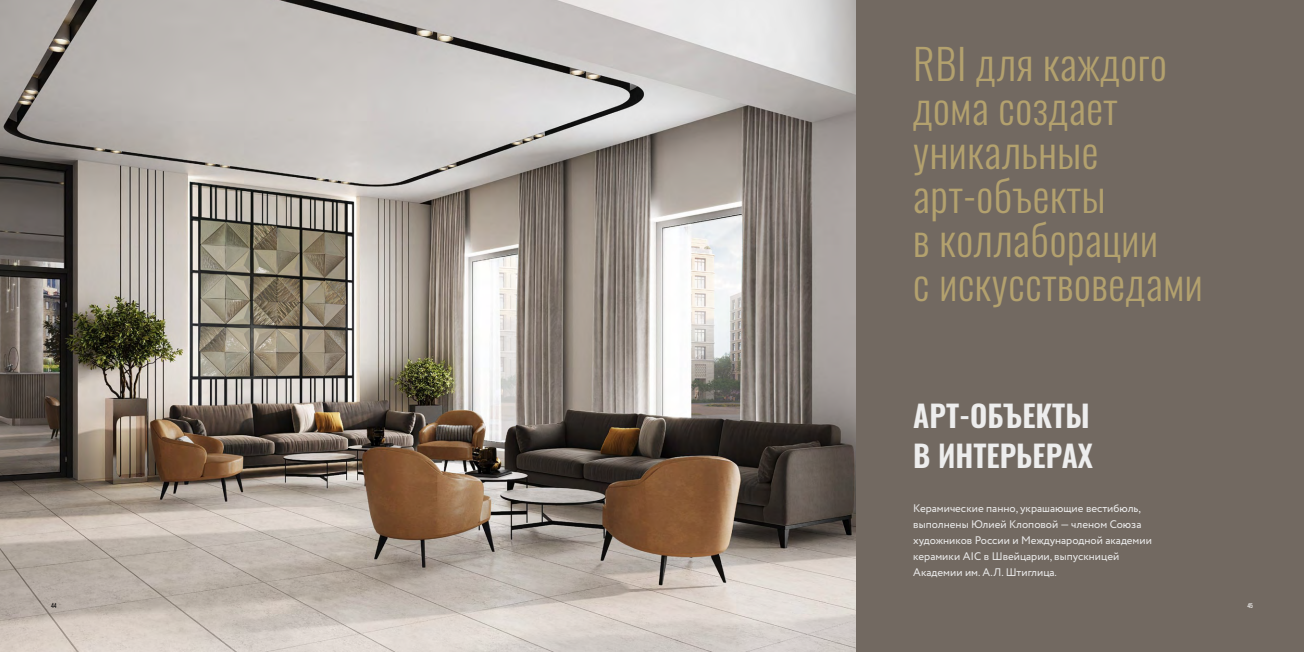
<style>
.page{position:relative;width:1304px;height:652px;background:#726961}
.page>*{position:absolute;margin:0;border:0;box-sizing:border-box;transform-origin:0 0}
.t1{font:300 42px/44px "Oswald";letter-spacing:.015em;color:#b3a16e}
.t2{font:600 30px/40px "Oswald";color:#ededed}
.t3{font:11px/16px "Circe";color:#ededed}
.t4{font:7px "Bebas Neue";color:#000}
.t5{font:7px "Bebas Neue";color:#fff}
</style>
<div class="page">
<img style="left:0;top:0;width:855px;height:652px">
<h1 class="t1" style="left:913px;top:38px;width:291px">RBI для каждого дома создает уникальные арт-объекты<br>в коллаборации<br>с искусствоведами</h1>
<h2 class="t2" style="left:913px;top:393px;width:181px">АРТ-ОБЪЕКТЫ<br>В ИНТЕРЬЕРАХ</h2>
<p class="t3" style="left:913px;top:501px;width:240px">Керамические панно, украшающие вестибюль, выполнены Юлией Клоповой — членом Союза художников России и Международной академии керамики AIC в Швейцарии, выпускницей Академии им. А.Л. Штиглица.</p>
<p class="t4" style="left:51px;top:602px;width:7px">44</p>
<p class="t5" style="left:1247px;top:602px;width:7px">45</p>
</div>
